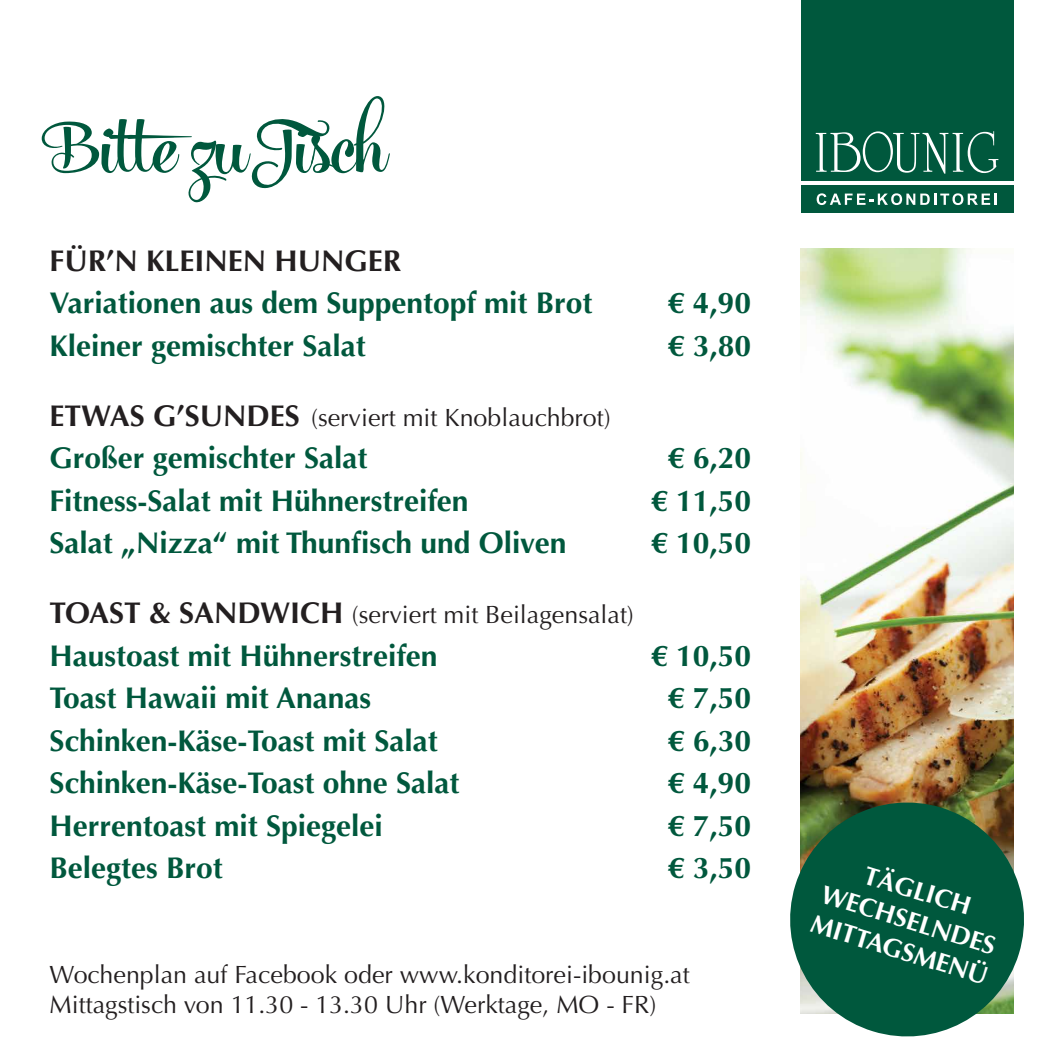
<style>
.page{position:relative;width:1063px;height:1063px;background:#fff}
.page>*{position:absolute;margin:0;border:0;box-sizing:border-box;transform-origin:0 0}
.t1{font:700 87.5px "Mercury Script";color:#00583d}
.t2{font:700 30px "Optima";color:#00583d}
.t3{font:700 30px "Optima";color:#231f20}
.t4{font:700 25.75px/31px "Optima";color:#fff;text-align:center}
.t5{font:25px/30px "Optima";color:#231f20}
.s1{font-weight:700;font-size:30px}
</style>
<div class="page">
<img style="left:801px;top:248px;width:212px;height:541px">
<div style="left:801px;top:0;width:212px;height:181px;background:#00583d"></div>
<div style="left:801px;top:184px;width:212px;height:29px;background:#00583d"></div>
<svg style="left:816px;top:131px;width:182px;height:43px"></svg>
<svg style="left:817px;top:193px;width:180px;height:12px"></svg>
<svg style="left:790px;top:789px;width:234px;height:248px;background:#2e6e53"></svg>
<h1 class="t1" style="left:50px;top:91px;width:338px">Bitte zu Tisch</h1>
<p class="t3" style="left:50px;top:243px;width:353px">FÜR’N KLEINEN HUNGER</p>
<p class="t2" style="left:50px;top:286px;width:544px">Variationen aus dem Suppentopf mit Brot</p>
<p class="t2" style="left:668px;top:286px;width:85px">€ 4,90</p>
<p class="t2" style="left:50px;top:328px;width:318px">Kleiner gemischter Salat</p>
<p class="t2" style="left:668px;top:328px;width:85px">€ 3,80</p>
<p class="t5" style="left:50px;top:403px;width:563px"><span class="s1">ETWAS G’SUNDES</span> (serviert mit Knoblauchbrot)</p>
<p class="t2" style="left:50px;top:441px;width:319px">Großer gemischter Salat</p>
<p class="t2" style="left:668px;top:441px;width:85px">€ 6,20</p>
<p class="t2" style="left:50px;top:483px;width:420px">Fitness-Salat mit Hühnerstreifen</p>
<p class="t2" style="left:651px;top:483px;width:102px">€ 11,50</p>
<p class="t2" style="left:50px;top:526px;width:518px">Salat „Nizza“ mit Thunfisch und Oliven</p>
<p class="t2" style="left:651px;top:526px;width:102px">€ 10,50</p>
<p class="t5" style="left:50px;top:600px;width:586px"><span class="s1">TOAST &amp; SANDWICH</span> (serviert mit Beilagensalat)</p>
<p class="t2" style="left:50px;top:638px;width:389px">Haustoast mit Hühnerstreifen</p>
<p class="t2" style="left:651px;top:638px;width:102px">€ 10,50</p>
<p class="t2" style="left:50px;top:681px;width:323px">Toast Hawaii mit Ananas</p>
<p class="t2" style="left:668px;top:681px;width:85px">€ 7,50</p>
<p class="t2" style="left:50px;top:723px;width:390px">Schinken-Käse-Toast mit Salat</p>
<p class="t2" style="left:668px;top:723px;width:85px">€ 6,30</p>
<p class="t2" style="left:50px;top:766px;width:411px">Schinken-Käse-Toast ohne Salat</p>
<p class="t2" style="left:668px;top:766px;width:85px">€ 4,90</p>
<p class="t2" style="left:50px;top:808px;width:335px">Herrentoast mit Spiegelei</p>
<p class="t2" style="left:668px;top:808px;width:85px">€ 7,50</p>
<p class="t2" style="left:50px;top:851px;width:175px">Belegtes Brot</p>
<p class="t2" style="left:668px;top:851px;width:85px">€ 3,50</p>
<p class="t5" style="left:50px;top:960px;width:642px">Wochenplan auf Facebook oder www.konditorei-ibounig.at<br>Mittagstisch von 11.30 - 13.30 Uhr (Werktage, MO - FR)</p>
<p class="t4" style="left:834px;top:849px;width:185px;rotate:17deg">TÄGLICH<br>WECHSELNDES<br>MITTAGSMENÜ</p>
</div>
